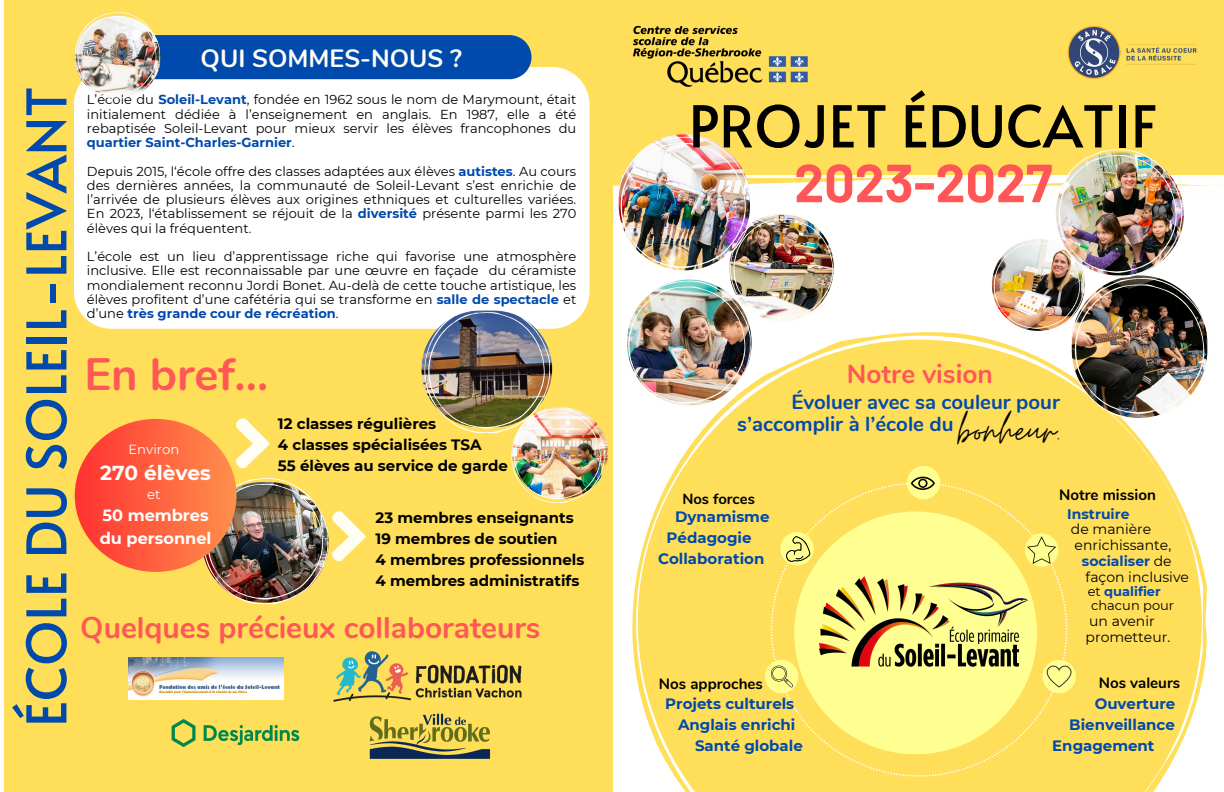
<style>
.page{position:relative;width:1224px;height:792px;background:#fff}
.page>*{position:absolute;margin:0;border:0;box-sizing:border-box;transform-origin:0 0}
.t1{font:57.5px "Alata";color:#000}
.t2{font:54.5px "Alata";color:#004aad}
.t3{font:700 53.5px "Barlow";color:#ff5757}
.t4{font:49.8px "Moon Time";color:#000}
.t5{font:700 45.3px "Nunito";color:#ff5757}
.t6{font:700 30px "Nunito";color:#ff5757}
.t7{font:700 26.3px "Nunito";color:#ff5757}
.t8{font:700 25px "Nunito";color:#fffef4}
.t9{font:700 20.4px "Nunito";color:#004aad}
.t10{font:700 20.2px "Montserrat";color:#fff}
.t11{font:700 16.2px/22.5px "Montserrat";color:#fff}
.t12{font:700 15.1px "Nunito";color:#000}
.t13{font:700 15px "Montserrat";color:#000}
.t14{font:700 15px "Montserrat";color:#004aad}
.t15{font:700 14.8px "Nunito";color:#000}
.t16{font:14px "Montserrat";color:#000}
.t17{font:700 14px "Montserrat";color:#004aad}
.t18{font:13.2px "Montserrat";color:#fff}
.t19{font:13px/14.2px "Montserrat";color:#000;text-align:justify}
.t20{font:700 13px "Montserrat";color:#004aad}
.s1{font-weight:700;color:#004aad}
.s2{color:#252723}
.s3{font-weight:400;color:#000}
</style>
<div class="page">
<div style="left:4px;top:0;width:608px;height:791px;background:#ffde59"></div>
<svg style="left:638px;top:505px;width:564px;height:287px;background:#ffe065"></svg>
<svg style="left:771px;top:505px;width:296px;height:271px;background:#ffed75"></svg>
<div style="left:780px;top:532px;width:34px;height:34px;background:#fffe91;border-radius:50%"></div>
<div style="left:765px;top:660px;width:33px;height:33px;background:#fffe91;border-radius:50%"></div>
<div style="left:1042px;top:660px;width:34px;height:33px;background:#fffe91;border-radius:50%"></div>
<div style="left:1025px;top:533px;width:33px;height:34px;background:#fffe91;border-radius:50%"></div>
<img style="left:819px;top:576px;width:209px;height:91px">
<svg style="left:1047px;top:666px;width:24px;height:21px"></svg>
<svg style="left:786px;top:536px;width:24px;height:26px"></svg>
<svg style="left:771px;top:666px;width:22px;height:21px"></svg>
<div style="left:74px;top:67px;width:515px;height:262px;background:#fff"></div>
<img style="left:333px;top:651px;width:189px;height:51px">
<img style="left:369px;top:713px;width:121px;height:46px">
<img style="left:171px;top:719px;width:129px;height:29px">
<img style="left:129px;top:658px;width:154px;height:42px">
<svg style="left:1027px;top:536px;width:29px;height:28px"></svg>
<div style="left:612px;top:0;width:612px;height:134px;background:#ffde59"></div>
<img style="left:627px;top:11px;width:183px;height:79px">
<img style="left:1062px;top:27px;width:140px;height:54px">
<img style="left:197px;top:418px;width:169px;height:187px">
<div style="left:75px;top:419px;width:162px;height:153px;background:linear-gradient(to right,#ff3131,#fe904d);border-radius:50%"></div>
<svg style="left:74px;top:12px;width:457px;height:89px"></svg>
<img style="left:417px;top:134px;width:807px;height:371px">
<p class="t2" style="left:6px;top:727px;width:641px;rotate:-90deg">ÉCOLE DU SOLEIL-LEVANT</p>
<p class="t8" style="left:201px;top:42px;width:263px">QUI SOMMES-NOUS ?</p>
<p class="t19" style="left:87px;top:93px;width:491px">L’école du <span class="s1">Soleil-Levant</span>, fondée en 1962 sous le nom de Marymount, était initialement dédiée à l’enseignement en anglais. En 1987, elle a été rebaptisée Soleil-Levant pour mieux servir les élèves francophones du <span class="s1">quartier Saint-Charles-Garnier</span>.</p>
<p class="t19" style="left:87px;top:164px;width:491px">Depuis 2015, l‘école offre des classes adaptées aux élèves <span class="s1">autistes</span>. Au cours des dernières années, la communauté de Soleil-Levant s’est enrichie de l’arrivée de plusieurs élèves aux origines ethniques et culturelles variées.<br>En 2023, l‘établissement se réjouit de la <span class="s1">diversité</span> présente parmi les 270 élèves qui la fréquentent<span class="s2">.</span></p>
<p class="t19" style="left:87px;top:249px;width:491px">L’école est un lieu d’apprentissage riche qui favorise une atmosphère inclusive. Elle est reconnaissable par une œuvre en façade du céramiste mondialement reconnu Jordi Bonet. Au-delà de cette touche artistique, les élèves profitent d’une cafétéria qui se transforme en <span class="s1">salle de spectacle</span> et d’une <span class="s1">très grande cour de récréation</span>.</p>
<p class="t5" style="left:84px;top:344px;width:185px">En bref...</p>
<h2 class="t18" style="left:128px;top:441px;width:52px">Environ</h2>
<p class="t10" style="left:100px;top:460px;width:112px">270 élèves</p>
<p class="t18" style="left:147px;top:487px;width:15px">et</p>
<p class="t11" style="left:100px;top:504px;width:113px">50 membres du personnel</p>
<p class="t13" style="left:278px;top:415px;width:160px">12 classes régulières</p>
<p class="t13" style="left:278px;top:436px;width:205px">4 classes spécialisées TSA</p>
<p class="t13" style="left:278px;top:457px;width:232px">55 élèves au service de garde</p>
<p class="t13" style="left:376px;top:509px;width:200px">23 membres enseignants</p>
<p class="t13" style="left:376px;top:530px;width:184px">19 membres de soutien</p>
<p class="t13" style="left:376px;top:551px;width:210px">4 membres professionnels</p>
<p class="t13" style="left:376px;top:572px;width:205px">4 membres administratifs</p>
<h6 class="t6" style="left:80px;top:608px;width:462px">Quelques précieux collaborateurs</h6>
<p class="t1" style="left:689px;top:84px;width:471px">PROJET ÉDUCATIF</p>
<p class="t3" style="left:794px;top:149px;width:260px">2023-2027</p>
<p class="t7" style="left:847px;top:356px;width:148px">Notre vision</p>
<p class="t9" style="left:791px;top:388px;width:270px">Évoluer avec sa couleur pour</p>
<p class="t9" style="left:737px;top:411px;width:218px">s’accomplir à l’école du</p>
<p class="t4" style="left:958px;top:400px;width:105px">bonheur.</p>
<p class="t15" style="left:682px;top:489px;width:74px">Nos forces</p>
<p class="t14" style="left:675px;top:508px;width:96px">Dynamisme</p>
<p class="t14" style="left:667px;top:529px;width:86px">Pédagogie</p>
<p class="t14" style="left:658px;top:550px;width:108px">Collaboration</p>
<p class="t12" style="left:1059px;top:485px;width:98px">Notre mission</p>
<p class="t17" style="left:1067px;top:505px;width:64px">Instruire</p>
<h4 class="t16" style="left:1071px;top:521px;width:82px">de manière</h4>
<p class="t16" style="left:1075px;top:537px;width:98px">enrichissante,</p>
<p class="t17" style="left:1082px;top:552px;width:91px">socialiser <span class="s3">de</span></p>
<p class="t16" style="left:1086px;top:568px;width:105px">façon inclusive</p>
<p class="t20" style="left:1088px;top:583px;width:75px"><span class="s3">et</span> qualifier</p>
<p class="t19" style="left:1091px;top:598px;width:84px">chacun pour</p>
<p class="t16" style="left:1089px;top:612px;width:67px">un avenir</p>
<p class="t16" style="left:1086px;top:628px;width:86px">prometteur.</p>
<p class="t12" style="left:659px;top:674px;width:105px">Nos approches</p>
<p class="t12" style="left:1099px;top:673px;width:83px">Nos valeurs</p>
<p class="t14" style="left:665px;top:695px;width:130px">Projets culturels</p>
<p class="t14" style="left:678px;top:716px;width:119px">Anglais enrichi</p>
<p class="t14" style="left:695px;top:737px;width:109px">Santé globale</p>
<p class="t14" style="left:1095px;top:695px;width:82px">Ouverture</p>
<p class="t14" style="left:1069px;top:716px;width:107px">Bienveillance</p>
<p class="t14" style="left:1052px;top:737px;width:104px">Engagement</p>
</div>
